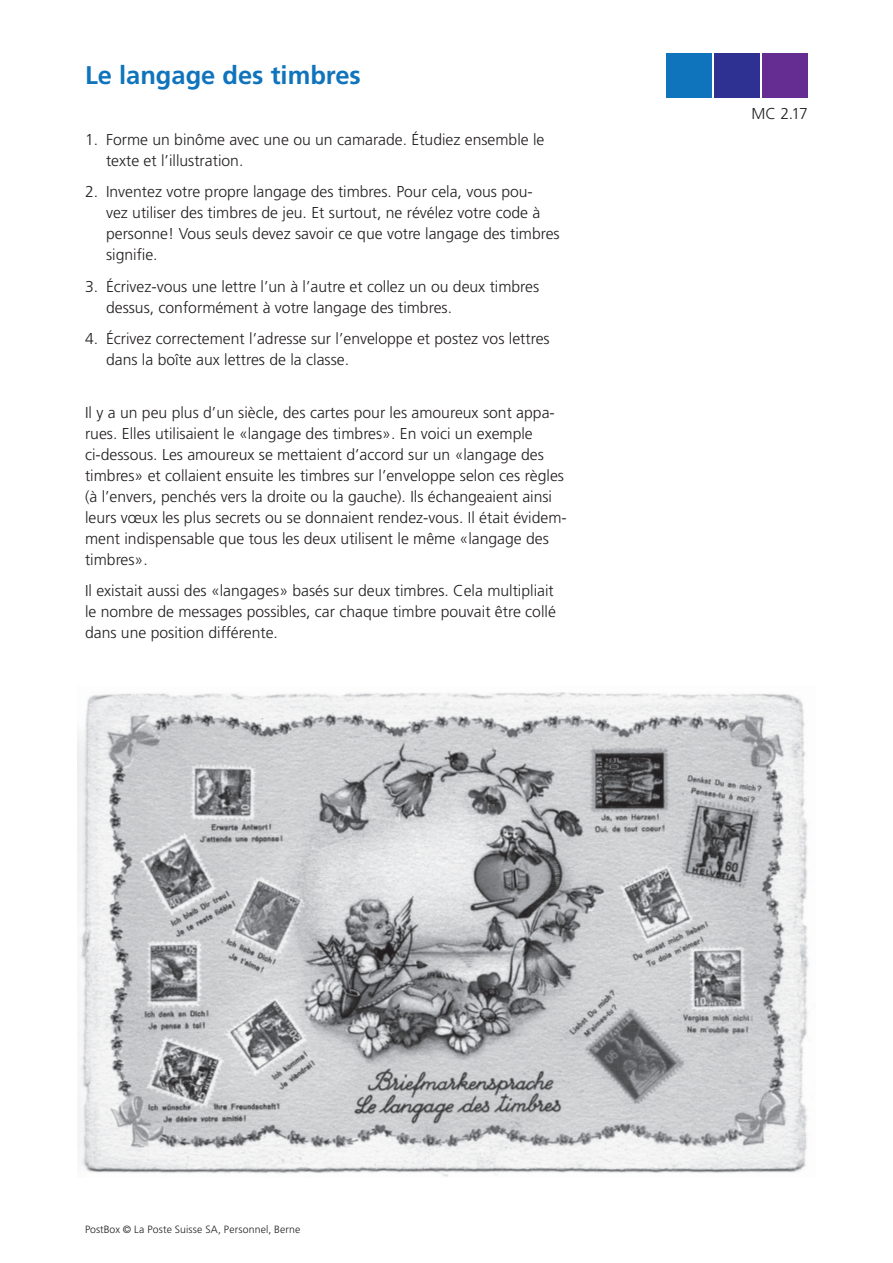
<style>
.page{position:relative;width:893px;height:1263px;background:#fff}
.page>*{position:absolute;margin:0;border:0;box-sizing:border-box;transform-origin:0 0}
.t1{font:700 25.5px "Frutiger";color:#1074bc}
.t2{font:300 15.75px/21px "Frutiger";color:#231f20}
.t3{font:300 10.5px "Frutiger LT Std";letter-spacing:.015em;color:#231f20}
</style>
<div class="page">
<div style="left:666px;top:54px;width:46px;height:44px;background:#1074bc"></div>
<div style="left:714px;top:54px;width:46px;height:44px;background:#2e3092"></div>
<div style="left:762px;top:54px;width:46px;height:44px;background:#652d91"></div>
<img style="left:77px;top:692px;width:732px;height:485px">
<h1 class="t1" style="left:85px;top:60px;width:277px">Le langage des timbres</h1>
<p class="t2" style="left:106px;top:129px;width:440px;text-indent:-21px">1. Forme un binôme avec une ou un camarade. Étudiez ensemble le texte et l’illustration.</p>
<p class="t2" style="left:106px;top:181px;width:455px;text-indent:-21px">2. Inventez votre propre langage des timbres. Pour cela, vous pou-<br>vez utiliser des timbres de jeu. Et surtout, ne révélez votre code à personne! Vous seuls devez savoir ce que votre langage des timbres signifie.</p>
<p class="t2" style="left:106px;top:276px;width:435px;text-indent:-21px">3. Écrivez-vous une lettre l’un à l’autre et collez un ou deux timbres dessus, conformément à votre langage des timbres.</p>
<p class="t2" style="left:106px;top:328px;width:445px;text-indent:-21px">4. Écrivez correctement l’adresse sur l’enveloppe et postez vos lettres dans la boîte aux lettres de la classe.</p>
<p class="t2" style="left:85px;top:402px;width:483px">Il y a un peu plus d’un siècle, des cartes pour les amoureux sont appa&shy;rues. Elles utilisaient le «langage des timbres». En voici un exemple ci-dessous. Les amoureux se mettaient d’accord sur un «langage des timbres» et collaient ensuite les timbres sur l’enveloppe selon ces règles (à l’envers, penchés vers la droite ou la gauche). Ils échangeaient ainsi leurs vœux les plus secrets ou se donnaient rendez-vous. Il était évidem&shy;ment indispensable que tous les deux utilisent le même «langage des timbres».</p>
<p class="t2" style="left:85px;top:580px;width:472px">Il existait aussi des «langages» basés sur deux timbres. Cela multipliait le nombre de messages possibles, car chaque timbre pouvait être collé dans une position différente.</p>
<p class="t2" style="left:751px;top:103px;width:58px">MC 2.17</p>
<p class="t3" style="left:85px;top:1224px;width:217px">PostBox © La Poste Suisse SA, Personnel, Berne</p>
</div>
